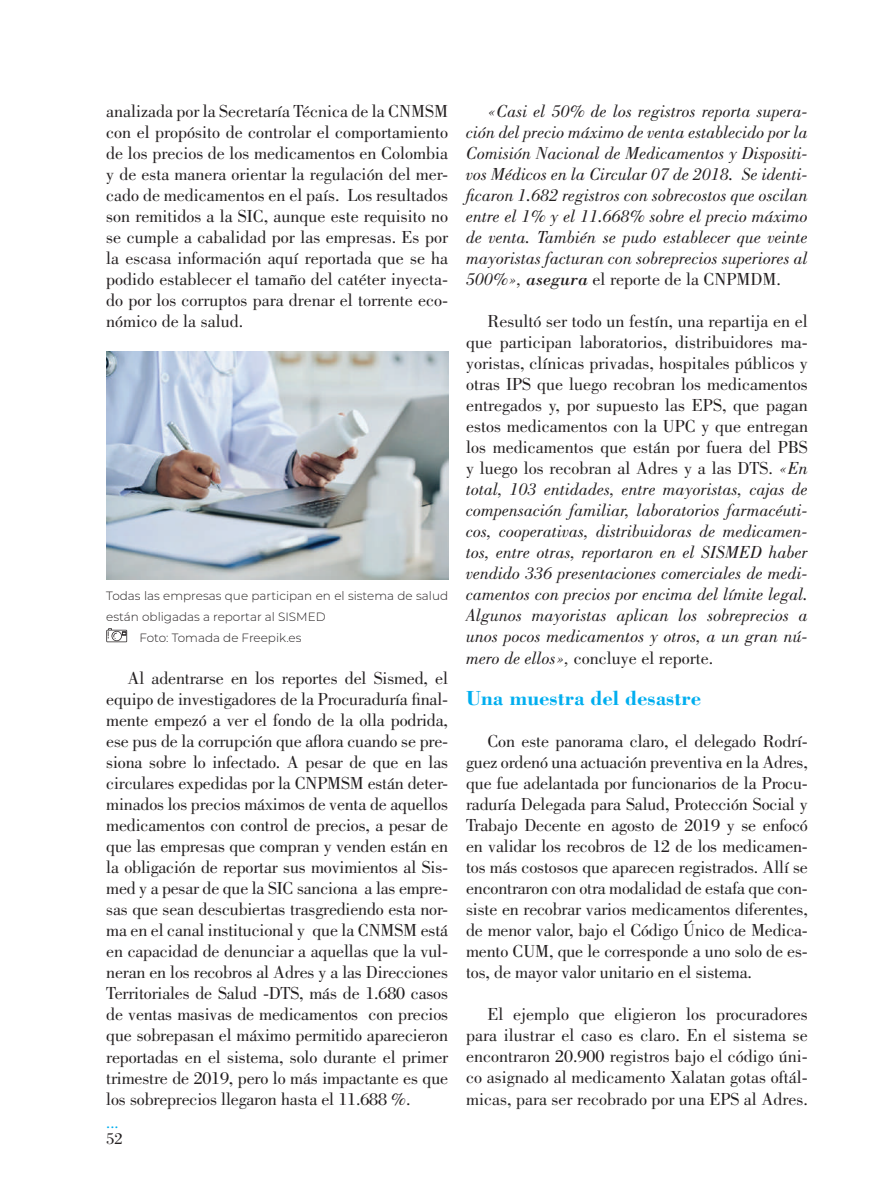
<style>
.page{position:relative;width:893px;height:1191px;background:#fff}
.page>*{position:absolute;margin:0;border:0;box-sizing:border-box;transform-origin:0 0}
.t1{font:700 21px "Bodoni Std";color:#00aeef}
.t2{font:18px/21px "Bodoni Std";letter-spacing:-.005em;color:#231f20;text-align:justify}
.t3{font:italic 18px/21px "Bodoni Std";color:#231f20;text-align:justify}
.t4{font:16.5px "Bodoni Std";color:#00aeef}
.t5{font:16.5px "Bodoni Std";color:#231f20}
.t6{font:300 12px "Montserrat";color:#231f20}
.s1{font-style:inherit}
.s2{font-style:normal}
</style>
<div class="page">
<img style="left:106px;top:351px;width:342px;height:228px">
<svg style="left:106px;top:628px;width:21px;height:14px"></svg>
<p class="t2" style="left:106px;top:101px;width:343px">analizada por la Secretaría Técnica de la CNMSM con el propósito de controlar el comportamiento de los precios de los medicamentos en Colombia y de esta manera orientar la regulación del mer&shy;cado de medicamentos en el país. Los resultados son remitidos a la SIC, aunque este requisito no se cumple a cabalidad por las empresas. Es por la escasa información aquí reportada que se ha podido establecer el tamaño del catéter inyecta&shy;do por los corruptos para drenar el torrente eco&shy;nómico de la salud.</p>
<p class="t6" style="left:106px;top:588px;width:343px">Todas las empresas que participan en el sistema de salud</p>
<p class="t6" style="left:106px;top:609px;width:221px">están obligadas a reportar al SISMED</p>
<p class="t6" style="left:139px;top:630px;width:163px">Foto: Tomada de Freepik.es</p>
<p class="t2" style="left:106px;top:668px;width:343px;text-indent:21px">Al adentrarse en los reportes del Sismed, el equipo de investigadores de la Procuraduría final&shy;mente empezó a ver el fondo de la olla podrida, ese pus de la corrupción que aflora cuando se pre&shy;siona sobre lo infectado. A pesar de que en las circulares expedidas por la CNPMSM están deter&shy;minados los precios máximos de venta de aquellos medicamentos con control de precios, a pesar de que las empresas que compran y venden están en la obligación de reportar sus movimientos al Sis&shy;med y a pesar de que la SIC sanciona a las empre&shy;sas que sean descubiertas trasgrediendo esta nor&shy;ma en el canal institucional y que la CNMSM está en capacidad de denunciar a aquellas que la vul&shy;neran en los recobros al Adres y a las Direcciones Territoriales de Salud -DTS, más de 1.680 casos de ventas masivas de medicamentos con precios que sobrepasan el máximo permitido aparecieron reportadas en el sistema, solo durante el primer trimestre de 2019, pero lo más impactante es que los sobreprecios llegaron hasta el 11.688 %.</p>
<p class="t4" style="left:106px;top:1113px;width:14px">...</p>
<p class="t5" style="left:106px;top:1129px;width:18px">52</p>
<p class="t3" style="left:466px;top:101px;width:343px;text-indent:21px">«Casi el 50% de los registros reporta supera&shy;ción del precio máximo de venta establecido por la Comisión Nacional de Medicamentos y Dispositi&shy;vos Médicos en la Circular 07 de 2018. Se identi&shy;ficaron 1.682 registros con sobrecostos que oscilan entre el 1% y el 11.668% sobre el precio máximo de venta. También se pudo establecer que veinte mayoristas facturan con sobreprecios superiores al 500%», <span class="s1">asegura</span> <span class="s2">el reporte de la CNPMDM.</span></p>
<p class="t3" style="left:466px;top:311px;width:343px;text-indent:21px"><span class="s2">Resultó ser todo un festín, una repartija en el que participan laboratorios, distribuidores ma&shy;yoristas, clínicas privadas, hospitales públicos y otras IPS que luego recobran los medicamentos entregados y, por supuesto las EPS, que pagan estos medicamentos con la UPC y que entregan los medicamentos que están por fuera del PBS y luego los recobran al Adres y a las DTS.</span> «En total, 103 entidades, entre mayoristas, cajas de compensación familiar, laboratorios farmacéuti&shy;cos, cooperativas, distribuidoras de medicamen&shy;tos, entre otras, reportaron en el SISMED haber vendido 336 presentaciones comerciales de medi&shy;camentos con precios por encima del límite legal.<br>Algunos mayoristas aplican los sobreprecios a unos pocos medicamentos y otros, a un gran nú&shy;mero de ellos», <span class="s2">concluye el reporte.</span></p>
<p class="t1" style="left:466px;top:685px;width:237px">Una muestra del desastre</p>
<p class="t2" style="left:466px;top:731px;width:343px;text-indent:21px">Con este panorama claro, el delegado Rodrí&shy;guez ordenó una actuación preventiva en la Adres, que fue adelantada por funcionarios de la Procu&shy;raduría Delegada para Salud, Protección Social y Trabajo Decente en agosto de 2019 y se enfocó en validar los recobros de 12 de los medicamen&shy;tos más costosos que aparecen registrados. Allí se encontraron con otra modalidad de estafa que con&shy;siste en recobrar varios medicamentos diferentes, de menor valor, bajo el Código Único de Medica&shy;mento CUM, que le corresponde a uno solo de es&shy;tos, de mayor valor unitario en el sistema.</p>
<p class="t2" style="left:466px;top:1004px;width:343px;text-indent:21px">El ejemplo que eligieron los procuradores para ilustrar el caso es claro. En el sistema se encontraron 20.900 registros bajo el código úni&shy;co asignado al medicamento Xalatan gotas oftál&shy;micas, para ser recobrado por una EPS al Adres.</p>
</div>
